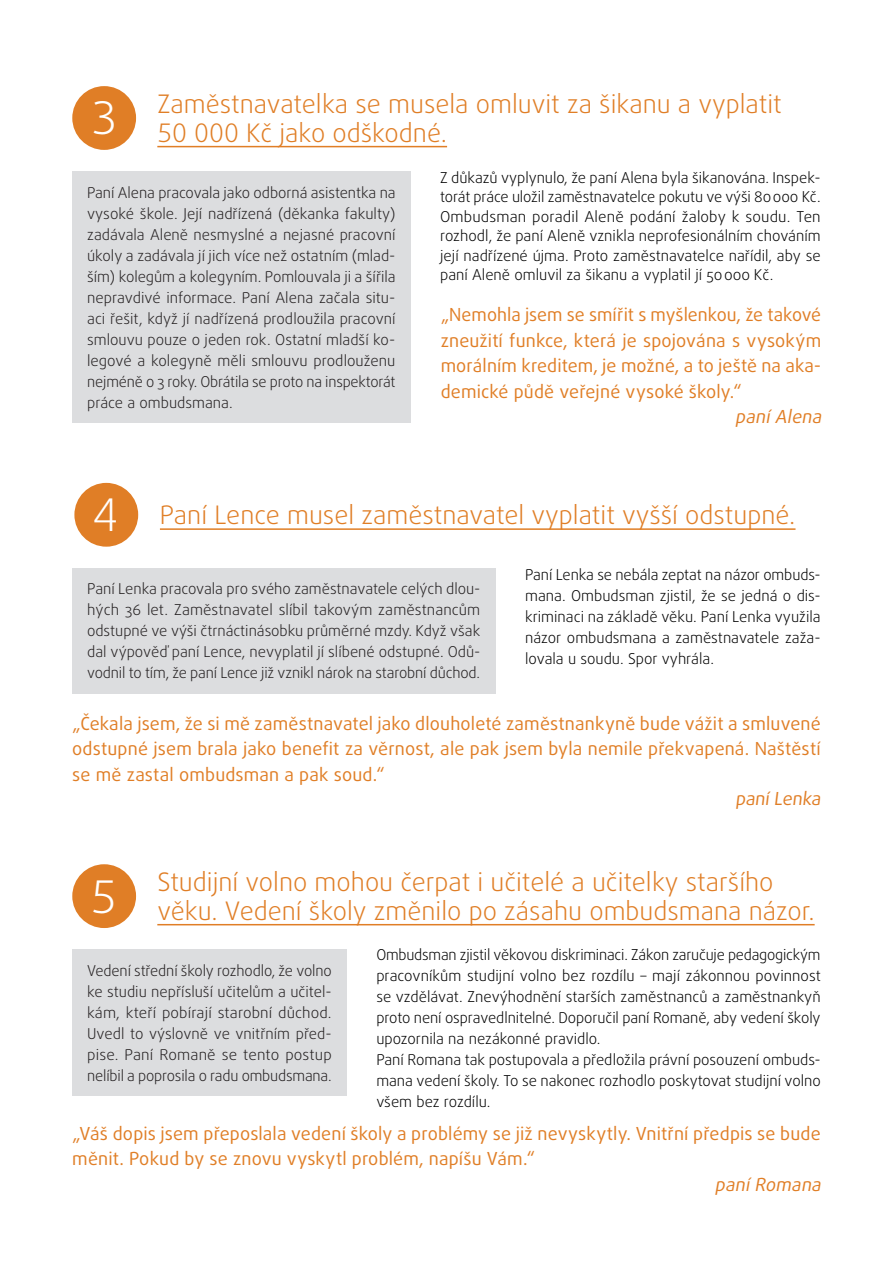
<style>
.page{position:relative;width:893px;height:1263px;background:#fff}
.page>*{position:absolute;margin:0;border:0;box-sizing:border-box;transform-origin:0 0}
.chleba_CZ{font:300 45px "Daxline Pro";color:#fff}
.X__Nadpis_3{font:300 25.5px/28.5px "Daxline Pro";color:#e07e26}
.Nadpis_4{font:18px/25.5px "Daxline Pro";letter-spacing:.01em;color:#e07e26;text-align:justify}
.Nadpis_4-2{font:italic 18px "Daxline Pro";color:#e07e26}
.chleba_CZ_odrazky_ZE{font:300 15px/21px "Daxline Pro";letter-spacing:-.01em;color:#231f20;text-align:justify}
.chleba_CZ-2{font:300 15px/21px "Daxline Pro";color:#000;text-align:justify}
</style>
<div class="page">
<div style="left:72px;top:949px;width:275px;height:147px;background:#dcdddf"></div>
<div style="left:72px;top:864px;width:64px;height:64px;background:#e07e26;border-radius:50%"></div>
<hr style="left:157px;top:924px;width:658px;height:1px;background:#e07e26">
<div style="left:72px;top:568px;width:423px;height:125px;background:#dcdddf"></div>
<div style="left:74px;top:483px;width:64px;height:64px;background:#e07e26;border-radius:50%"></div>
<hr style="left:160px;top:528px;width:635px;height:2px;background:#e07e26">
<div style="left:72px;top:171px;width:338px;height:252px;background:#dcdddf"></div>
<div style="left:72px;top:86px;width:64px;height:64px;background:#e07e26;border-radius:50%"></div>
<hr style="left:157px;top:146px;width:290px;height:1px;background:#e07e26">
<p class="chleba_CZ" style="left:93px;top:88px;width:25px">3</p>
<p class="X__Nadpis_3" style="left:157px;top:90px;width:626px">Zaměstnavatelka se musela omluvit za šikanu a vyplatit<br>50 000 Kč jako odškodné.</p>
<p class="chleba_CZ-2" style="left:440px;top:168px;width:382px;line-height:19.5px">Z důkazů vyplynulo, že paní Alena byla šikanována. Inspek&shy;torát práce uložil zaměstnavatelce pokutu ve výši 80000 Kč.<br>Ombudsman poradil Aleně podání žaloby k soudu. Ten rozhodl, že paní Aleně vznikla neprofesionálním chováním její nadřízené újma. Proto zaměstnavatelce nařídil, aby se paní Aleně omluvil za šikanu a vyplatil jí 50000 Kč.</p>
<p class="Nadpis_4" style="left:441px;top:302px;width:382px">„Nemohla jsem se smířit s myšlenkou, že takové zneužití funkce, která je spojována s vysokým morálním kreditem, je možné, a to ještě na aka&shy;demické půdě veřejné vysoké školy.“</p>
<p class="Nadpis_4-2" style="left:735px;top:405px;width:92px">paníAlena</p>
<p class="chleba_CZ_odrazky_ZE" style="left:87px;top:182px;width:310px">Paní Alena pracovala jako odborná asistentka na vysoké škole. Její nadřízená (děkanka fakulty) zadávala Aleně nesmyslné a nejasné pracovní úkoly a zadávala jí jich více než ostatním (mlad&shy;ším) kolegům a kolegyním. Pomlouvala ji a šířila nepravdivé informace. Paní Alena začala situ&shy;aci řešit, když jí nadřízená prodloužila pracovní smlouvu pouze o jeden rok. Ostatní mladší ko&shy;legové a kolegyně měli smlouvu prodlouženu nejméně o 3 roky. Obrátila se proto na inspektorát práce a ombudsmana.</p>
<p class="chleba_CZ" style="left:93px;top:485px;width:27px">4</p>
<p class="X__Nadpis_3" style="left:160px;top:501px;width:637px">Paní Lence musel zaměstnavatel vyplatit vyšší odstupné.</p>
<p class="chleba_CZ_odrazky_ZE" style="left:87px;top:579px;width:395px">Paní Lenka pracovala pro svého zaměstnavatele celých dlou&shy;hých 36 let. Zaměstnavatel slíbil takovým zaměstnancům odstupné ve výši čtrnáctinásobku průměrné mzdy. Když však dal výpověď paní Lence, nevyplatil jí slíbené odstupné. Odů&shy;vodnil to tím, že paní Lence již vznikl nárok na starobní důchod.</p>
<p class="chleba_CZ-2" style="left:525px;top:564px;width:297px">Paní Lenka se nebála zeptat na názor ombuds&shy;mana. Ombudsman zjistil, že se jedná o dis&shy;kriminaci na základě věku. Paní Lenka využila názor ombudsmana a zaměstnavatele zaža&shy;lovala u soudu. Spor vyhrála.</p>
<p class="Nadpis_4" style="left:72px;top:711px;width:750px">„Čekala jsem, že si mě zaměstnavatel jako dlouholeté zaměstnankyně bude vážit a smluvené odstupné jsem brala jako benefit za věrnost, ale pak jsem byla nemile překvapená. Naštěstí se mě zastal ombudsman a pak soud.“</p>
<p class="Nadpis_4" style="left:736px;top:786px;width:90px">paní Lenka</p>
<p class="chleba_CZ" style="left:92px;top:867px;width:25px">5</p>
<p class="X__Nadpis_3" style="left:157px;top:868px;width:659px">Studijní volno mohou čerpat i učitelé a učitelky staršího věku. Vedení školy změnilo po zásahu ombudsmana názor.</p>
<p class="chleba_CZ-2" style="left:376px;top:944px;width:446px">Ombudsman zjistil věkovou diskriminaci. Zákon zaručuje pedagogickým pracovníkům studijní volno bez rozdílu – mají zákonnou povinnost se vzdělávat. Znevýhodnění starších zaměstnanců a zaměstnankyň proto není ospravedlnitelné. Doporučil paní Romaně, aby vedení školy upozornila na nezákonné pravidlo.</p>
<p class="chleba_CZ-2" style="left:376px;top:1049px;width:446px">Paní Romana tak postupovala a předložila právní posouzení ombuds&shy;mana vedení školy. To se nakonec rozhodlo poskytovat studijní volno všem bez rozdílu.</p>
<p class="Nadpis_4" style="left:72px;top:1121px;width:750px">„Váš dopis jsem přeposlala vedení školy a problémy se již nevyskytly. Vnitřní předpis se bude měnit. Pokud by se znovu vyskytl problém, napíšu Vám.“</p>
<p class="Nadpis_4-2" style="left:715px;top:1172px;width:112px">paníRomana</p>
<p class="chleba_CZ_odrazky_ZE" style="left:87px;top:960px;width:246px">Vedení střední školy rozhodlo, že volno ke studiu nepřísluší učitelům a učitel&shy;kám, kteří pobírají starobní důchod.<br>Uvedl to výslovně ve vnitřním před&shy;pise. Paní Romaně se tento postup nelíbil a poprosila o radu ombudsmana.</p>
</div>
